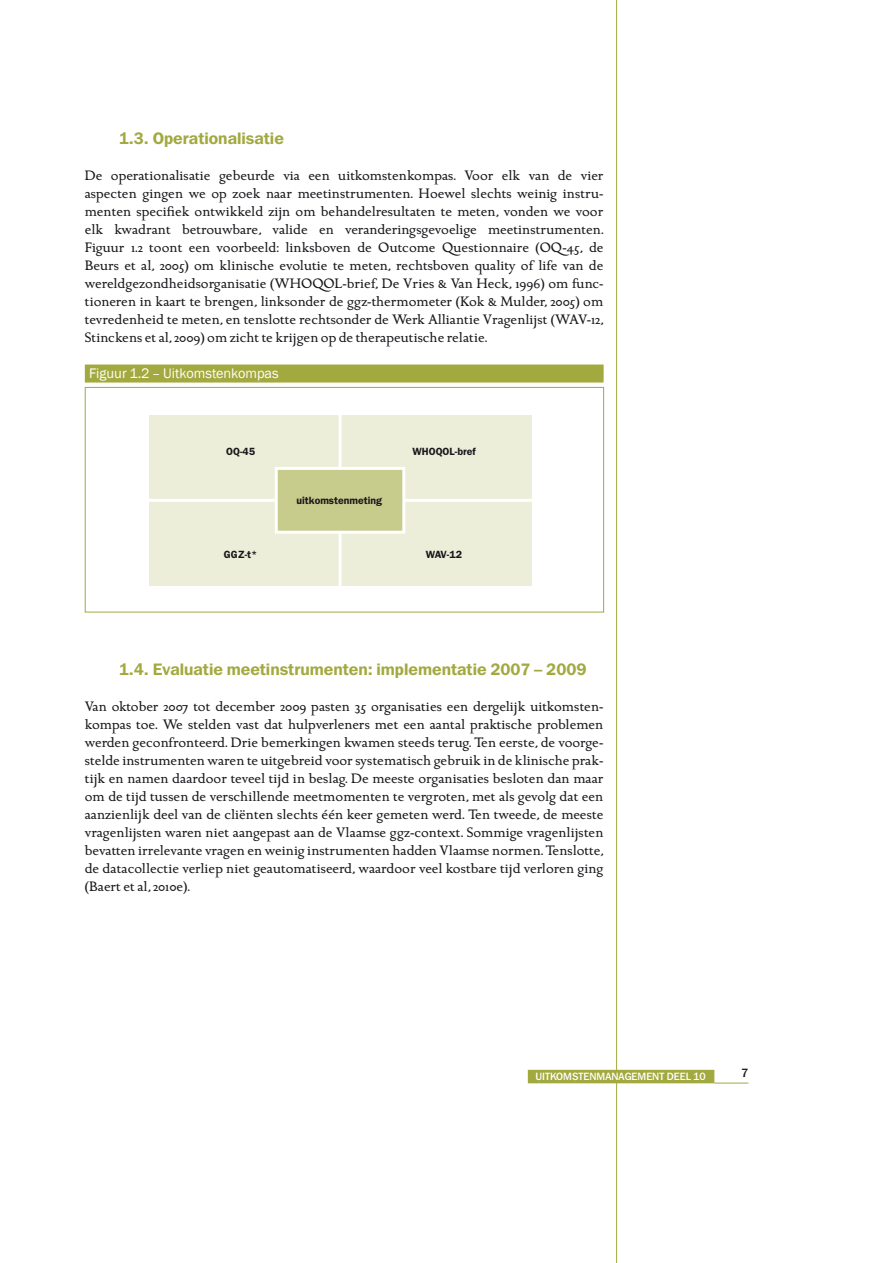
<style>
.page{position:relative;width:893px;height:1263px;background:#fff}
.page>*{position:absolute;margin:0;border:0;box-sizing:border-box;transform-origin:0 0}
.t1{font:600 16.5px "Franklin Gothic IT Cby BT";color:#a2a93f}
.t2{font:14.25px/18px "Golden Cockerel ITC";color:#1a171c;text-align:justify}
.t3{font:14.25px "Franklin Gothic";color:#fff}
.t4{font:500 12px "Franklin Gothic IT Cby BT";color:#1a171c}
.t5{font:600 10.5px "Franklin Gothic";color:#1a171c}
.t6{font:500 10.5px "Franklin Gothic IT Cby BT";color:#fff}
</style>
<div class="page">
<hr style="left:616px;top:0;width:1px;height:1263px;background:#a2a93f">
<div style="left:528px;top:1070px;width:186px;height:13px;background:#a2a93f"></div>
<hr style="left:714px;top:1083px;width:34px;height:1px;background:#a2a93f">
<div style="left:85px;top:364px;width:519px;height:19px;background:#a2a93f"></div>
<div style="left:149px;top:415px;width:382px;height:170px;background:#eceed9"></div>
<hr style="left:339px;top:409px;width:3px;height:180px;background:#fff">
<hr style="left:141px;top:499px;width:404px;height:3px;background:#fff">
<div style="left:276px;top:468px;width:128px;height:64px;background:#c7cb8c"></div>
<div style="left:275px;top:467px;width:130px;height:67px;border:3px solid #fff"></div>
<div style="left:85px;top:387px;width:519px;height:225px;border:1px solid #a2a93f"></div>
<p class="t1" style="left:119px;top:128px;width:167px">1.3. Operationalisatie</p>
<p class="t2" style="left:85px;top:167px;width:520px">De operationalisatie gebeurde via een uitkomstenkompas. Voor elk van de vier aspecten gingen we op zoek naar meetinstrumenten. Hoewel slechts weinig instru&shy;menten specifiek ontwikkeld zijn om behandelresultaten te meten, vonden we voor elk kwadrant betrouwbare, valide en veranderingsgevoelige meetinstrumenten.<br>Figuur 1.2 toont een voorbeeld: linksboven de Outcome Questionnaire (OQ-45, de Beurs et al, 2005) om klinische evolutie te meten, rechtsboven quality of life van de wereldgezondheidsorganisatie (WHOQOL-brief, De Vries &amp; Van Heck, 1996) om func&shy;tioneren in kaart te brengen, linksonder de ggz-thermometer (Kok &amp; Mulder, 2005) om tevredenheid te meten, en tenslotte rechtsonder de Werk Alliantie Vragenlijst (WAV-12, Stinckens et al, 2009) om zicht te krijgen op de therapeutische relatie.</p>
<p class="t3" style="left:89px;top:364px;width:191px">Figuur 1.2 – Uitkomstenkompas</p>
<p class="t5" style="left:226px;top:445px;width:30px">OQ-45</p>
<p class="t5" style="left:224px;top:548px;width:35px">GGZ-t*</p>
<p class="t5" style="left:296px;top:495px;width:87px">uitkomstenmeting</p>
<p class="t5" style="left:412px;top:445px;width:65px">WHOQOL-bref</p>
<p class="t5" style="left:426px;top:548px;width:38px">WAV-12</p>
<p class="t1" style="left:119px;top:659px;width:469px">1.4. Evaluatie meetinstrumenten: implementatie 2007 – 2009</p>
<p class="t2" style="left:85px;top:698px;width:520px">Van oktober 2007 tot december 2009 pasten 35 organisaties een dergelijk uitkomsten&shy;kompas toe. We stelden vast dat hulpverleners met een aantal praktische problemen werden geconfronteerd. Drie bemerkingen kwamen steeds terug. Ten eerste, de voorge&shy;stelde instrumenten waren te uitgebreid voor systematisch gebruik in de klinische prak&shy;tijk en namen daardoor teveel tijd in beslag. De meeste organisaties besloten dan maar om de tijd tussen de verschillende meetmomenten te vergroten, met als gevolg dat een aanzienlijk deel van de cliënten slechts één keer gemeten werd. Ten tweede, de meeste vragenlijsten waren niet aangepast aan de Vlaamse ggz-context. Sommige vragenlijsten bevatten irrelevante vragen en weinig instrumenten hadden Vlaamse normen. Tenslotte, de datacollectie verliep niet geautomatiseerd, waardoor veel kostbare tijd verloren ging (Baert et al, 2010e).</p>
<p class="t6" style="left:535px;top:1070px;width:172px">UITKOMSTENMANAGEMENT DEEL 10</p>
<p class="t4" style="left:741px;top:1065px;width:9px">7</p>
</div>
